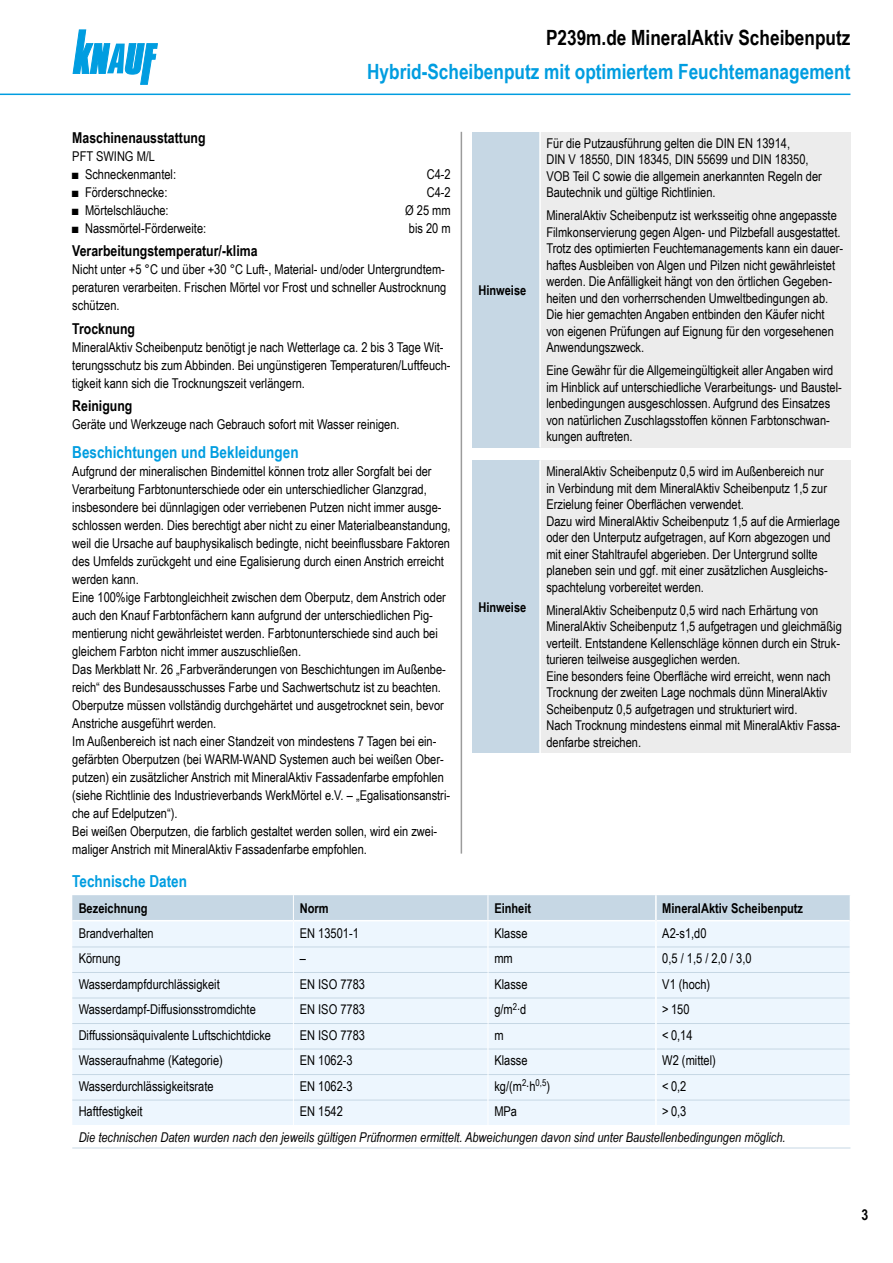
<style>
.page{position:relative;width:893px;height:1263px;background:#fff}
.page>*{position:absolute;margin:0;border:0;box-sizing:border-box;transform-origin:0 0}
.t1{font:700 21px "Arial Narrow";color:#009de0}
.t2{font:700 21px "Arial Narrow";color:#000}
.Ue3_11cyan_TB{font:700 16.5px "Arial Narrow";color:#009de0}
.Ue4_10schwarz_TB{font:700 15px "Arial Narrow";color:#000}
.Text_TB{font:13.5px/18px "Arial Narrow";color:#000}
.Hinweis_Text_Abs_o_T{font:13.5px/16.5px "Arial Narrow";color:#000}
.Hinweis_Text_TB{font:13.5px/16.5px "Arial Narrow";color:#000}
.Tab_Text_TB{font:13.5px "Arial Narrow";color:#000}
.Leg_Fussnote_Tab_Ein{font:italic 13.5px "Arial Narrow";color:#000}
.Tab_Kopf_TB{font:700 13.5px "Arial Narrow";color:#000}
.Hinweis_TB{font:700 13.5px "Arial Narrow";color:#000}
</style>
<div class="page">
<svg style="left:73px;top:30px;width:84px;height:54px"></svg>
<hr style="left:0;top:94px;width:850px;height:1px;background:#009de0">
<hr style="left:461px;top:132px;width:1px;height:722px;background:#9b9b9b">
<div style="left:472px;top:132px;width:68px;height:315px;background:#c6d7e4"></div>
<div style="left:540px;top:132px;width:310px;height:315px;background:#ececec"></div>
<hr style="left:539px;top:132px;width:2px;height:315px;background:#fff">
<div style="left:472px;top:460px;width:68px;height:293px;background:#c6d7e4"></div>
<div style="left:540px;top:460px;width:310px;height:293px;background:#ececec"></div>
<hr style="left:539px;top:460px;width:2px;height:293px;background:#fff">
<hr style="left:72px;top:1147px;width:221px;height:1px;background:#c6d7e4">
<hr style="left:293px;top:1147px;width:195px;height:1px;background:#c6d7e4">
<hr style="left:488px;top:1147px;width:168px;height:1px;background:#c6d7e4">
<hr style="left:656px;top:1147px;width:194px;height:1px;background:#c6d7e4">
<svg style="left:72px;top:895px;width:778px;height:230px;background:#e7f1fa"></svg>
<hr style="left:657px;top:920px;width:193px;height:1px;background:#fff">
<hr style="left:655px;top:1100px;width:2px;height:25px;background:#fff">
<h1 class="t2" style="left:546px;top:22px;width:306px">P239m.de MineralAktiv Scheibenputz</h1>
<h1 class="t1" style="left:367px;top:56px;width:485px">Hybrid-Scheibenputz mit optimiertem Feuchtemanagement</h1>
<p class="Ue4_10schwarz_TB" style="left:72px;top:126px;width:135px">Maschinenausstattung</p>
<p class="Text_TB" style="left:72px;top:146px;width:84px">PFT SWING M/L</p>
<p class="Hinweis_Text_Abs_o_T" style="left:72px;top:165px;width:105px">■ Schneckenmantel:</p>
<p class="Hinweis_Text_Abs_o_T" style="left:427px;top:165px;width:25px">C4-2</p>
<p class="Hinweis_Text_Abs_o_T" style="left:72px;top:183px;width:97px">■ Förderschnecke:</p>
<p class="Hinweis_Text_Abs_o_T" style="left:427px;top:183px;width:25px">C4-2</p>
<p class="Hinweis_Text_Abs_o_T" style="left:72px;top:201px;width:98px">■ Mörtelschläuche:</p>
<p class="Hinweis_Text_Abs_o_T" style="left:405px;top:201px;width:47px">Ø 25 mm</p>
<p class="Hinweis_Text_Abs_o_T" style="left:72px;top:219px;width:135px">■ Nassmörtel-Förderweite:</p>
<p class="Hinweis_Text_Abs_o_T" style="left:409px;top:219px;width:43px">bis 20 m</p>
<p class="Ue4_10schwarz_TB" style="left:72px;top:239px;width:187px">Verarbeitungstemperatur/-klima</p>
<p class="Text_TB" style="left:72px;top:260px;width:376px;text-align:justify">Nicht unter +5 °C und über +30 °C Luft-, Material- und/oder Untergrundtem&shy;peraturen verarbeiten. Frischen Mörtel vor Frost und schneller Austrocknung schützen.</p>
<p class="Ue4_10schwarz_TB" style="left:72px;top:317px;width:64px">Trocknung</p>
<p class="Text_TB" style="left:72px;top:337px;width:380px">MineralAktiv Scheibenputz benötigt je nach Wetterlage ca. 2 bis 3 Tage Wit&shy;terungsschutz bis zum Abbinden. Bei ungünstigeren Temperaturen/Luftfeuch&shy;tigkeit kann sich die Trocknungszeit verlängern.</p>
<p class="Ue4_10schwarz_TB" style="left:72px;top:394px;width:62px">Reinigung</p>
<p class="Text_TB" style="left:72px;top:415px;width:329px">Geräte und Werkzeuge nach Gebrauch sofort mit Wasser reinigen.</p>
<p class="Ue3_11cyan_TB" style="left:72px;top:439px;width:228px">Beschichtungen und Bekleidungen</p>
<p class="Text_TB" style="left:72px;top:461px;width:380px">Aufgrund der mineralischen Bindemittel können trotz aller Sorgfalt bei der Verarbeitung Farbtonunterschiede oder ein unterschiedlicher Glanzgrad, insbesondere bei dünnlagigen oder verriebenen Putzen nicht immer ausge&shy;schlossen werden. Dies berechtigt aber nicht zu einer Materialbeanstandung, weil die Ursache auf bauphysikalisch bedingte, nicht beeinflussbare Faktoren des Umfelds zurückgeht und eine Egalisierung durch einen Anstrich erreicht werden kann.</p>
<p class="Text_TB" style="left:72px;top:587px;width:375px">Eine 100%ige Farbtongleichheit zwischen dem Oberputz, dem Anstrich oder auch den Knauf Farbtonfächern kann aufgrund der unterschiedlichen Pig&shy;mentierung nicht gewährleistet werden. Farbtonunterschiede sind auch bei gleichem Farbton nicht immer auszuschließen.</p>
<p class="Text_TB" style="left:72px;top:659px;width:375px">Das Merkblatt Nr. 26 „Farbveränderungen von Beschichtungen im Außenbe&shy;reich“ des Bundesausschusses Farbe und Sachwertschutz ist zu beachten.</p>
<p class="Text_TB" style="left:72px;top:695px;width:373px">Oberputze müssen vollständig durchgehärtet und ausgetrocknet sein, bevor<br>Anstriche ausgeführt werden.</p>
<p class="Text_TB" style="left:72px;top:731px;width:379px">Im Außenbereich ist nach einer Standzeit von mindestens 7 Tagen bei ein&shy;gefärbten Oberputzen (bei WARM-WAND Systemen auch bei weißen Ober&shy;putzen) ein zusätzlicher Anstrich mit MineralAktiv Fassadenfarbe empfohlen (siehe Richtlinie des Industrieverbands WerkMörtel e.V. – „Egalisationsanstri&shy;che auf Edelputzen“).</p>
<p class="Text_TB" style="left:72px;top:821px;width:366px">Bei weißen Oberputzen, die farblich gestaltet werden sollen, wird ein zwei&shy;maliger Anstrich mit MineralAktiv Fassadenfarbe empfohlen.</p>
<p class="Hinweis_TB" style="left:478px;top:280px;width:49px">Hinweise</p>
<p class="Hinweis_TB" style="left:478px;top:597px;width:49px">Hinweise</p>
<p class="Hinweis_Text_TB" style="left:546px;top:134px;width:277px">Für die Putzausführung gelten die DIN EN 13914,<br>DIN V 18550, DIN 18345, DIN 55699 und DIN 18350, VOB Teil C sowie die allgemein anerkannten Regeln der Bautechnik und gültige Richtlinien.</p>
<p class="Hinweis_Text_Abs_o_T" style="left:546px;top:207px;width:298px">MineralAktiv Scheibenputz ist werksseitig ohne angepasste Filmkonservierung gegen Algen- und Pilzbefall ausgestattet.<br>Trotz des optimierten Feuchtemanagements kann ein dauer&shy;haftes Ausbleiben von Algen und Pilzen nicht gewährleistet werden. Die Anfälligkeit hängt von den örtlichen Gegeben&shy;heiten und den vorherrschenden Umweltbedingungen ab.<br>Die hier gemachten Angaben entbinden den Käufer nicht von eigenen Prüfungen auf Eignung für den vorgesehenen Anwendungszweck.</p>
<p class="Hinweis_Text_Abs_o_T" style="left:546px;top:362px;width:297px">Eine Gewähr für die Allgemeingültigkeit aller Angaben wird im Hinblick auf unterschiedliche Verarbeitungs- und Baustel&shy;lenbedingungen ausgeschlossen. Aufgrund des Einsatzes von natürlichen Zuschlagsstoffen können Farbtonschwan&shy;kungen auftreten.</p>
<p class="Hinweis_Text_TB" style="left:546px;top:463px;width:282px">MineralAktiv Scheibenputz 0,5 wird im Außenbereich nur in Verbindung mit dem MineralAktiv Scheibenputz 1,5 zur<br>Erzielung feiner Oberflächen verwendet.</p>
<p class="Hinweis_Text_TB" style="left:546px;top:512px;width:295px">Dazu wird MineralAktiv Scheibenputz 1,5 auf die Armierlage oder den Unterputz aufgetragen, auf Korn abgezogen und mit einer Stahltraufel abgerieben. Der Untergrund sollte planeben sein und ggf. mit einer zusätzlichen Ausgleichs&shy;spachtelung vorbereitet werden.</p>
<p class="Hinweis_Text_Abs_o_T" style="left:546px;top:601px;width:297px">MineralAktiv Scheibenputz 0,5 wird nach Erhärtung von MineralAktiv Scheibenputz 1,5 aufgetragen und gleichmäßig verteilt. Entstandene Kellenschläge können durch ein Struk&shy;turieren teilweise ausgeglichen werden.<br>Eine besonders feine Oberfläche wird erreicht, wenn nach Trocknung der zweiten Lage nochmals dünn MineralAktiv Scheibenputz 0,5 aufgetragen und strukturiert wird.<br>Nach Trocknung mindestens einmal mit MineralAktiv Fassa&shy;denfarbe streichen.</p>
<p class="Ue3_11cyan_TB" style="left:72px;top:868px;width:116px">Technische Daten</p>
<p class="Tab_Kopf_TB" style="left:79px;top:898px;width:70px">Bezeichnung</p>
<p class="Tab_Kopf_TB" style="left:300px;top:898px;width:30px">Norm</p>
<p class="Tab_Kopf_TB" style="left:494px;top:898px;width:38px">Einheit</p>
<p class="Tab_Kopf_TB" style="left:662px;top:898px;width:142px">MineralAktiv Scheibenputz</p>
<p class="Tab_Text_TB" style="left:79px;top:923px;width:77px">Brandverhalten</p>
<p class="Tab_Text_TB" style="left:300px;top:923px;width:61px">EN 13501-1</p>
<p class="Tab_Text_TB" style="left:494px;top:923px;width:35px">Klasse</p>
<p class="Tab_Text_TB" style="left:662px;top:923px;width:46px">A2-s1,d0</p>
<p class="Tab_Text_TB" style="left:79px;top:948px;width:43px">Körnung</p>
<p class="Tab_Text_TB" style="left:300px;top:948px;width:8px">–</p>
<p class="Tab_Text_TB" style="left:494px;top:948px;width:20px">mm</p>
<p class="Tab_Text_TB" style="left:662px;top:948px;width:91px">0,5 / 1,5 / 2,0 / 3,0</p>
<p class="Tab_Text_TB" style="left:79px;top:974px;width:143px">Wasserdampfdurchlässigkeit</p>
<p class="Tab_Text_TB" style="left:300px;top:974px;width:67px">EN ISO 7783</p>
<p class="Tab_Text_TB" style="left:494px;top:974px;width:35px">Klasse</p>
<p class="Tab_Text_TB" style="left:662px;top:974px;width:49px">V1 (hoch)</p>
<p class="Tab_Text_TB" style="left:79px;top:999px;width:179px">Wasserdampf-Diffusionsstromdichte</p>
<p class="Tab_Text_TB" style="left:300px;top:999px;width:67px">EN ISO 7783</p>
<p class="Tab_Text_TB" style="left:494px;top:999px;width:34px">g/m<sup>2</sup>∙d</p>
<p class="Tab_Text_TB" style="left:662px;top:999px;width:29px">&gt; 150</p>
<p class="Tab_Text_TB" style="left:79px;top:1025px;width:194px">Diffussionsäquivalente Luftschichtdicke</p>
<p class="Tab_Text_TB" style="left:300px;top:1025px;width:67px">EN ISO 7783</p>
<p class="Tab_Text_TB" style="left:494px;top:1025px;width:11px">m</p>
<p class="Tab_Text_TB" style="left:662px;top:1025px;width:32px">&lt; 0,14</p>
<p class="Tab_Text_TB" style="left:79px;top:1050px;width:146px">Wasseraufnahme (Kategorie)</p>
<p class="Tab_Text_TB" style="left:300px;top:1050px;width:54px">EN 1062-3</p>
<p class="Tab_Text_TB" style="left:494px;top:1050px;width:35px">Klasse</p>
<p class="Tab_Text_TB" style="left:662px;top:1050px;width:55px">W2 (mittel)</p>
<p class="Tab_Text_TB" style="left:79px;top:1076px;width:136px">Wasserdurchlässigkeitsrate</p>
<p class="Tab_Text_TB" style="left:300px;top:1076px;width:54px">EN 1062-3</p>
<p class="Tab_Text_TB" style="left:494px;top:1076px;width:57px">kg/(m<sup>2</sup>∙h<sup>0,5</sup>)</p>
<p class="Tab_Text_TB" style="left:662px;top:1076px;width:26px">&lt; 0,2</p>
<p class="Tab_Text_TB" style="left:79px;top:1101px;width:65px">Haftfestigkeit</p>
<p class="Tab_Text_TB" style="left:300px;top:1101px;width:45px">EN 1542</p>
<p class="Tab_Text_TB" style="left:494px;top:1101px;width:24px">MPa</p>
<p class="Tab_Text_TB" style="left:662px;top:1101px;width:26px">&gt; 0,3</p>
<p class="Leg_Fussnote_Tab_Ein" style="left:79px;top:1127px;width:708px">Die technischen Daten wurden nach den jeweils gültigen Prüfnormen ermittelt. Abweichungen davon sind unter Baustellenbedingungen möglich.</p>
<p class="Ue4_10schwarz_TB" style="left:861px;top:1204px;width:8px">3</p>
</div>
